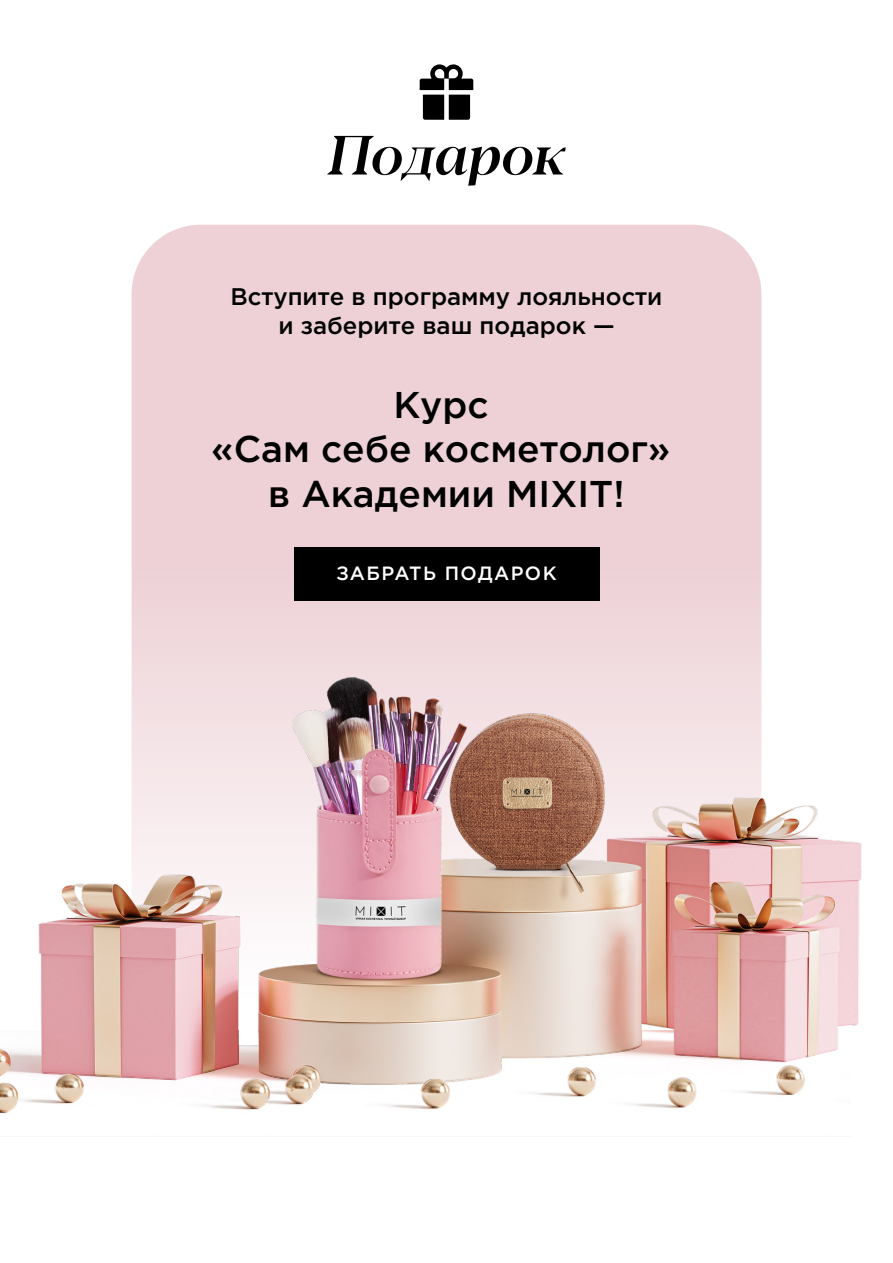
<style>
.page{position:relative;width:893px;height:1263px;background:#fff}
.page>*{position:absolute;margin:0;border:0;box-sizing:border-box;transform-origin:0 0}
.t1{font:italic 500 54.9px "Blacker Pro Dis";color:#000}
.t2{font:500 37.2px/44.7px "Gotham Pro";color:#000;text-align:center}
.t3{font:500 24px/28.8px "Gotham Pro";color:#000;text-align:center}
.t4{font:500 19.2px "Gotham Pro";letter-spacing:.075em;color:#fff}
</style>
<div class="page">
<svg style="left:132px;top:225px;width:629px;height:452px;background:#edd2d7"></svg>
<div style="left:294px;top:547px;width:305px;height:54px;background:#000"></div>
<svg style="left:420px;top:64px;width:53px;height:56px"></svg>
<img style="left:0;top:677px;width:862px;height:433px">
<h1 class="t1" style="left:328px;top:118px;width:237px">Подарок</h1>
<p class="t3" style="left:230px;top:282px;width:434px">Вступите в программу лояльности и заберите ваш подарок —</p>
<h2 class="t2" style="left:211px;top:381px;width:461px">Курс<br>«Сам себе косметолог» в Академии MIXIT!</h2>
<p class="t4" style="left:336px;top:562px;width:222px">ЗАБРАТЬ ПОДАРОК</p>
</div>
